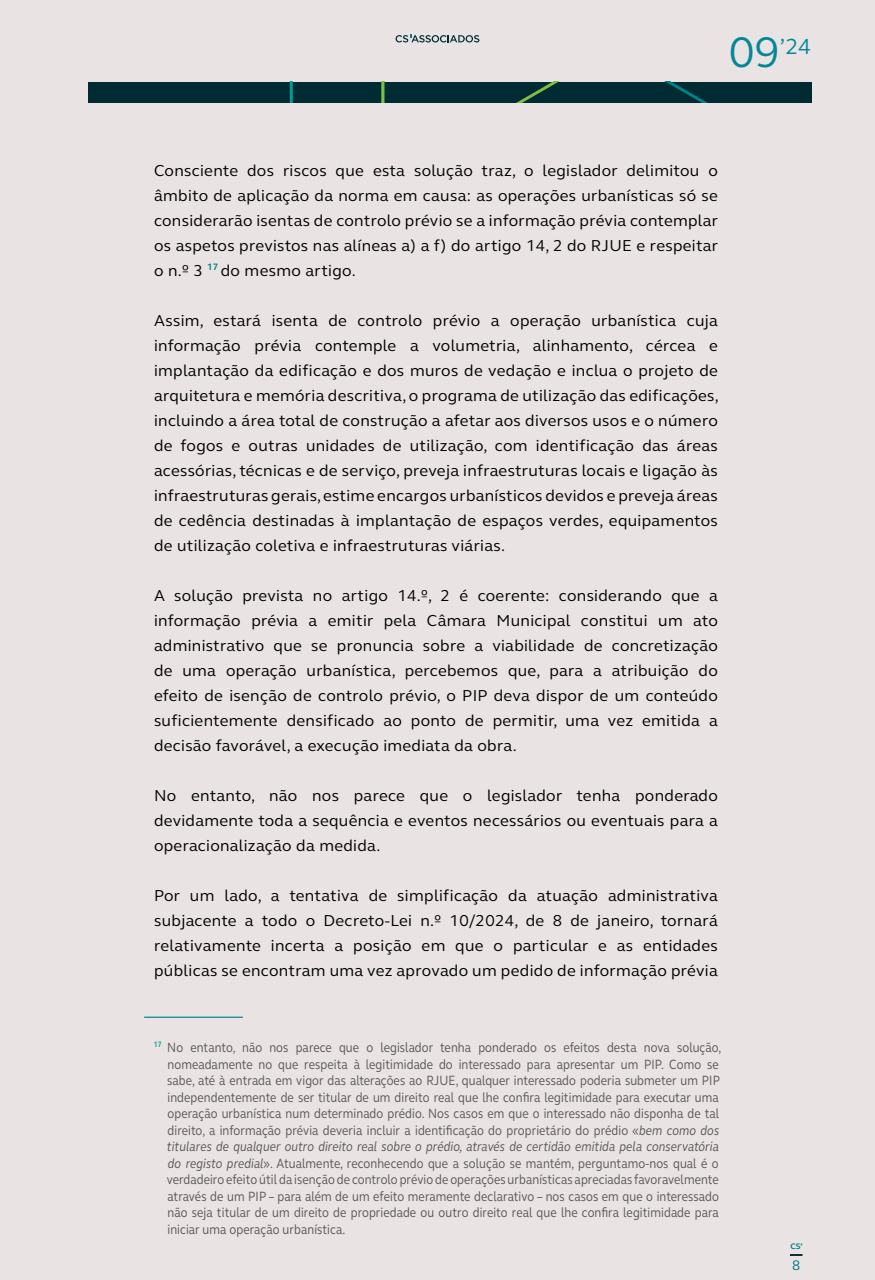
<style>
.page{position:relative;width:875px;height:1280px;background:#e9e4e3}
.page>*{position:absolute;margin:0;border:0;box-sizing:border-box;transform-origin:0 0}
.t1{font:22.5px "FS Elliot";color:#058799}
.t2{font:16.25px/25px "FS Elliot";letter-spacing:.02em;color:#000;text-align:justify}
.t3{font:14.12px "FS Elliot";color:#058799}
.t4{font:13.75px/16.5px "FS Elliot";letter-spacing:.01em;color:#575756;scale:.85 1}
.t5{font:700 8.25px "FS Elliot";color:#058799}
.s1{font-size:43.88px}
.s2{font-style:italic}
</style>
<div class="page">
<div style="left:88px;top:82px;width:724px;height:20px;background:#002b33"></div>
<svg style="left:289px;top:82px;width:417px;height:20px"></svg>
<svg style="left:396px;top:34px;width:83px;height:8px"></svg>
<hr style="left:144px;top:1017px;width:99px;height:1px;background:#058799">
<h1 class="t1" style="left:729px;top:32px;width:83px"><span class="s1">09</span>’24</h1>
<p class="t2" style="left:154px;top:157px;width:566px">Consciente dos riscos que esta solução traz, o legislador delimitou o âmbito de aplicação da norma em causa: as operações urbanísticas só se considerarão isentas de controlo prévio se a informação prévia contemplar os aspetos previstos nas alíneas a) a f) do artigo 14, 2 do RJUE e respeitar o n.º 3 <sup>17</sup> do mesmo artigo.</p>
<p class="t2" style="left:154px;top:307px;width:566px">Assim, estará isenta de controlo prévio a operação urbanística cuja informação prévia contemple a volumetria, alinhamento, cércea e implantação da edificação e dos muros de vedação e inclua o projeto de arquitetura e memória descritiva, o programa de utilização das edificações, incluindo a área total de construção a afetar aos diversos usos e o número de fogos e outras unidades de utilização, com identificação das áreas acessórias, técnicas e de serviço, preveja infraestruturas locais e ligação às infraestruturas gerais, estime encargos urbanísticos devidos e preveja áreas de cedência destinadas à implantação de espaços verdes, equipamentos de utilização coletiva e infraestruturas viárias.</p>
<p class="t2" style="left:154px;top:582px;width:565px">A solução prevista no artigo 14.º, 2 é coerente: considerando que a informação prévia a emitir pela Câmara Municipal constitui um ato administrativo que se pronuncia sobre a viabilidade de concretização de uma operação urbanística, percebemos que, para a atribuição do efeito de isenção de controlo prévio, o PIP deva dispor de um conteúdo suficientemente densificado ao ponto de permitir, uma vez emitida a decisão favorável, a execução imediata da obra.</p>
<p class="t2" style="left:154px;top:782px;width:565px">No entanto, não nos parece que o legislador tenha ponderado devidamente toda a sequência e eventos necessários ou eventuais para a operacionalização da medida.</p>
<p class="t2" style="left:154px;top:882px;width:565px">Por um lado, a tentativa de simplificação da atuação administrativa subjacente a todo o Decreto-Lei n.º 10/2024, de 8 de janeiro, tornará relativamente incerta a posição em que o particular e as entidades públicas se encontram uma vez aprovado um pedido de informação prévia</p>
<p class="t4" style="left:167px;top:1039px;width:654px;text-indent:-13px"><sup>17</sup> No entanto, não nos parece que o legislador tenha ponderado os efeitos desta nova solução, nomeadamente no que respeita à legitimidade do interessado para apresentar um PIP. Como se sabe, até à entrada em vigor das alterações ao RJUE, qualquer interessado poderia submeter um PIP independentemente de ser titular de um direito real que lhe confira legitimidade para executar uma operação urbanística num determinado prédio. Nos casos em que o interessado não disponha de tal direito, a informação prévia deveria incluir a identificação do proprietário do prédio «<span class="s2">bem como dos titulares de qualquer outro direito real sobre o prédio, através de certidão emitida pela conservatória do registo predial</span>». Atualmente, reconhecendo que a solução se mantém, perguntamo-nos qual é o verdadeiro efeito útil da isenção de controlo prévio de operações urbanísticas apreciadas favoravelmente através de um PIP – para além de um efeito meramente declarativo – nos casos em que o interessado não seja titular de um direito de propriedade ou outro direito real que lhe confira legitimidade para iniciar uma operação urbanística.</p>
<p class="t5" style="left:790px;top:1240px;width:14px">CS’</p>
<p class="t3" style="left:792px;top:1256px;width:10px">8</p>
</div>
